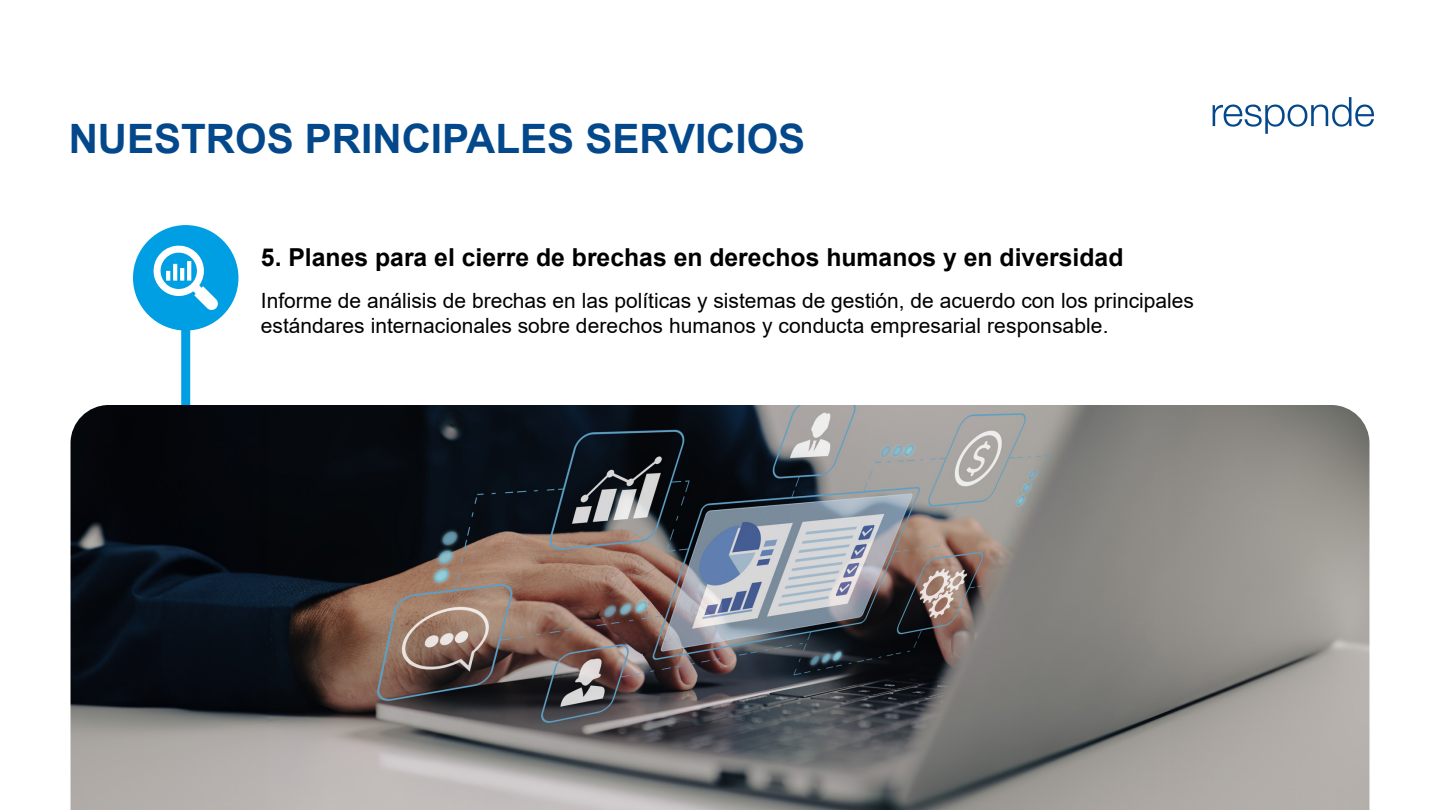
<style>
.page{position:relative;width:1440px;height:810px;background:#fff}
.page>*{position:absolute;margin:0;border:0;box-sizing:border-box;transform-origin:0 0}
.t1{font:700 40.5px "Arial";color:#04488c}
.t2{font:700 24.75px "Arial";color:#000}
.t3{font:21px/25.2px "Arial";color:#000}
</style>
<div class="page">
<svg style="left:1213px;top:97px;width:161px;height:37px"></svg>
<div style="left:181px;top:274px;width:9px;height:536px;background:#009fe3"></div>
<div style="left:133px;top:225px;width:105px;height:106px;background:#009fe3;border-radius:50%"></div>
<img style="left:71px;top:405px;width:1298px;height:405px">
<svg style="left:154px;top:245px;width:64px;height:65px"></svg>
<h1 class="t1" style="left:69px;top:110px;width:738px">NUESTROS PRINCIPALES SERVICIOS</h1>
<p class="t2" style="left:261px;top:239px;width:864px">5. Planes para el cierre de brechas en derechos humanos y en diversidad</p>
<p class="t3" style="left:261px;top:288px;width:935px">Informe de análisis de brechas en las políticas y sistemas de gestión, de acuerdo con los principales estándares internacionales sobre derechos humanos y conducta empresarial responsable.</p>
</div>
